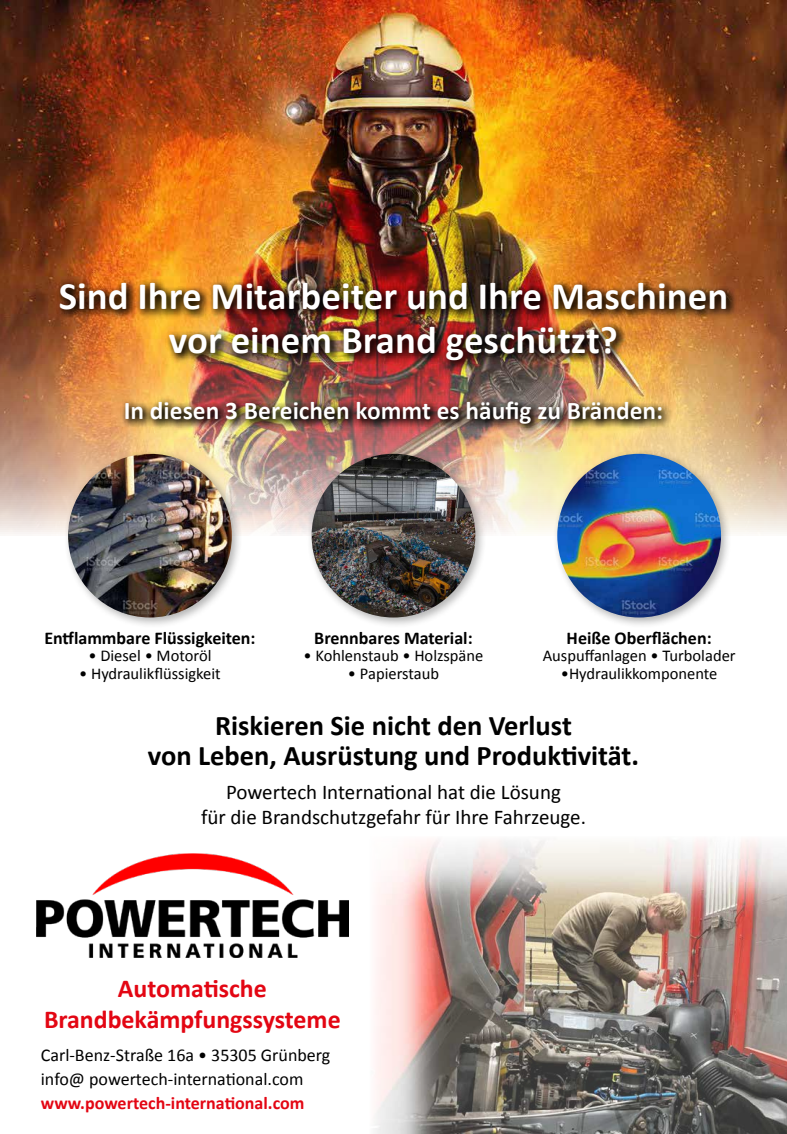
<style>
.page{position:relative;width:787px;height:1134px;background:#fff}
.page>*{position:absolute;margin:0;border:0;box-sizing:border-box;transform-origin:0 0}
.t1{font:700 39px/43.5px "Calibri";color:#fff;text-align:center}
.t2{font:700 28.5px/30px "Calibri";color:#000;text-align:center}
.t3{font:700 25.8px/31px "Calibri";color:#e30613;text-align:center}
.t4{font:700 25.5px "Calibri";color:#fff}
.t5{font:21px/25.5px "Calibri";color:#000;text-align:center}
.t6{font:18px/24px "Calibri";color:#000}
.t7{font:700 18px "Calibri";color:#000}
.t8{font:700 18px "Calibri";color:#e30613}
.t9{font:16.5px "Calibri";color:#000}
</style>
<div class="page">
<img style="left:0;top:0;width:787px;height:534px">
<img style="left:374px;top:840px;width:413px;height:294px">
<img style="left:55px;top:278px;width:682px;height:93px">
<div style="left:63px;top:449px;width:180px;height:179px;background:#000;opacity:.3"></div>
<img style="left:68px;top:454px;width:164px;height:164px;border-radius:82px">
<div style="left:306px;top:449px;width:180px;height:179px;background:#000;opacity:.3"></div>
<img style="left:311px;top:454px;width:164px;height:164px;border-radius:82px">
<div style="left:552px;top:449px;width:180px;height:179px;background:#000;opacity:.3"></div>
<img style="left:557px;top:454px;width:164px;height:164px;border-radius:82px">
<img style="left:36px;top:854px;width:312px;height:104px">
<img style="left:120px;top:396px;width:552px;height:39px">
<h1 class="t1" style="left:59px;top:273px;width:671px">Sind Ihre Mitarbeiter und Ihre Maschinen vor einem Brand geschützt?</h1>
<h3 class="t4" style="left:124px;top:392px;width:541px">In diesen 3 Bereichen kommt es häufig zu Bränden:</h3>
<p class="t7" style="left:44px;top:625px;width:213px">Entflammbare Flüssigkeiten:</p>
<p class="t9" style="left:88px;top:644px;width:125px">• Diesel • Motoröl</p>
<p class="t9" style="left:79px;top:662px;width:143px">• Hydraulikflüssigkeit</p>
<p class="t7" style="left:314px;top:625px;width:160px">Brennbares Material:</p>
<p class="t9" style="left:303px;top:644px;width:181px">• Kohlenstaub • Holzspäne</p>
<p class="t9" style="left:348px;top:662px;width:92px">• Papierstaub</p>
<p class="t7" style="left:566px;top:625px;width:146px">Heiße Oberflächen:</p>
<p class="t9" style="left:542px;top:644px;width:194px">Auspuffanlagen • Turbolader</p>
<p class="t9" style="left:561px;top:662px;width:158px">•Hydraulikkomponente</p>
<h2 class="t2" style="left:148px;top:709px;width:493px">Riskieren Sie nicht den Verlust<br>von Leben, Ausrüstung und Produktivität.</h2>
<p class="t5" style="left:201px;top:778px;width:386px">Powertech International hat die Lösung<br>für die Brandschutzgefahr für Ihre Fahrzeuge.</p>
<h3 class="t3" style="left:44px;top:972px;width:298px">Automatische<br>Brandbekämpfungssysteme</h3>
<p class="t6" style="left:41px;top:1043px;width:291px">Carl-Benz-Straße 16a • 35305 Grünberg info@ powertech-international.com</p>
<p class="t8" style="left:41px;top:1091px;width:265px">www.powertech-international.com</p>
</div>
